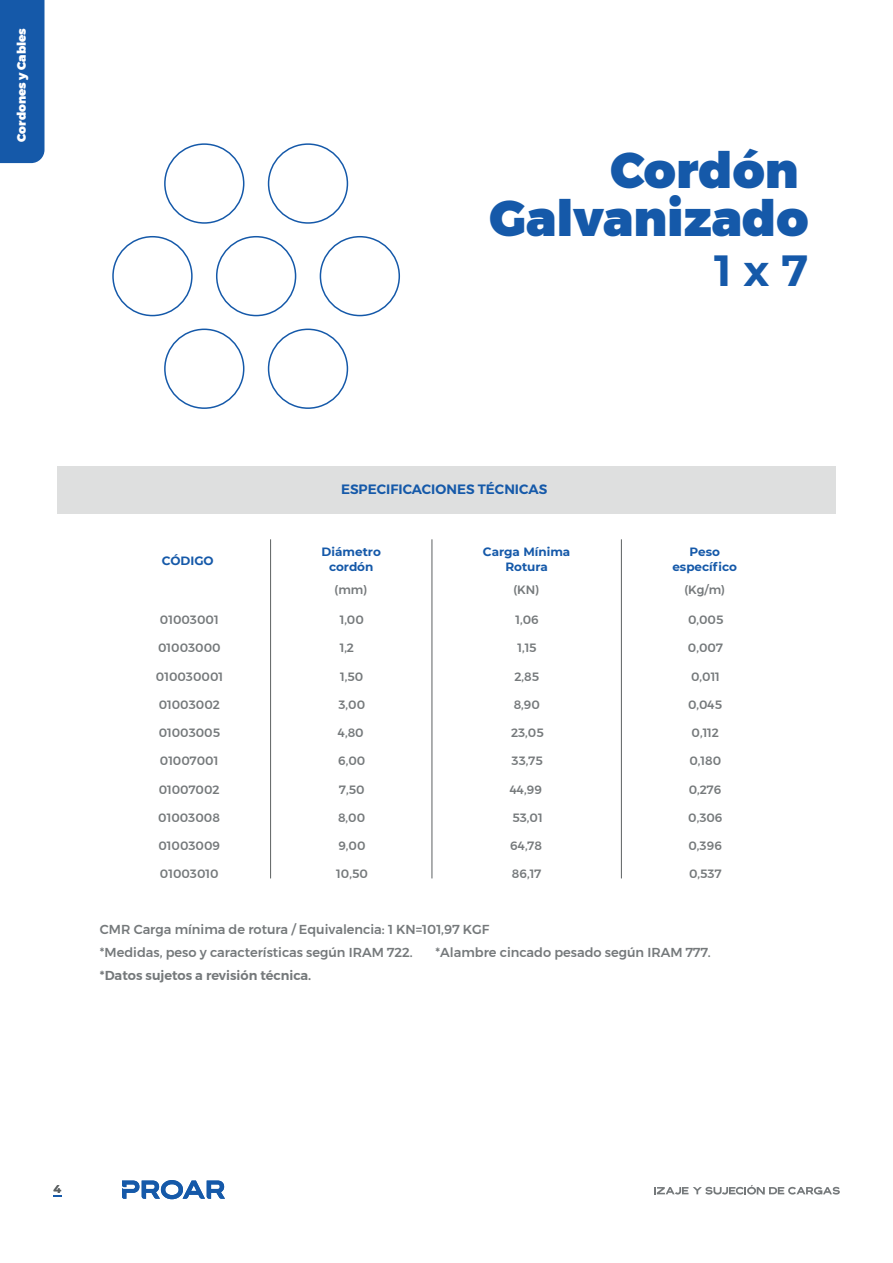
<style>
.page{position:relative;width:893px;height:1263px;background:#fff}
.page>*{position:absolute;margin:0;border:0;box-sizing:border-box;transform-origin:0 0}
.t1{font:900 49.5px/48px "Montserrat";color:#1559a9;text-align:right}
.t2{font:700 43.5px "Montserrat";color:#1559a9}
.t3{font:600 13.5px "Montserrat";color:#1559a9}
.t4{font:500 12.9px "Montserrat";color:#75797b}
.t5{font:600 12.9px "Montserrat";color:#75797b}
.t6{font:500 12px "Montserrat";color:#75797b}
.t7{font:700 12px/15px "Montserrat";color:#1559a9;text-align:center}
.t8{font:900 12px "Montserrat";color:#fff}
.t9{font:700 11.25px "Montserrat";color:#5d6162}
</style>
<div class="page">
<div style="left:57px;top:466px;width:779px;height:48px;background:#dedfdf"></div>
<svg style="left:122px;top:1180px;width:103px;height:19px"></svg>
<svg style="left:654px;top:1185px;width:186px;height:9px"></svg>
<div style="left:0;top:0;width:45px;height:163px;background:#1559a9"></div>
<hr style="left:432px;top:539px;width:1px;height:339px;background:#5d6162">
<hr style="left:270px;top:539px;width:1px;height:339px;background:#5d6162">
<hr style="left:621px;top:539px;width:1px;height:339px;background:#5d6162">
<div style="left:268px;top:143px;width:80px;height:81px;border:2px solid #1559a9;border-radius:50%"></div>
<div style="left:164px;top:143px;width:80px;height:81px;border:2px solid #1559a9;border-radius:50%"></div>
<div style="left:268px;top:329px;width:80px;height:80px;border:2px solid #1559a9;border-radius:50%"></div>
<div style="left:164px;top:329px;width:80px;height:80px;border:2px solid #1559a9;border-radius:50%"></div>
<div style="left:320px;top:236px;width:80px;height:80px;border:2px solid #1559a9;border-radius:50%"></div>
<div style="left:216px;top:236px;width:80px;height:80px;border:2px solid #1559a9;border-radius:50%"></div>
<div style="left:112px;top:236px;width:81px;height:80px;border:2px solid #1559a9;border-radius:50%"></div>
<p class="t8" style="left:12px;top:142px;width:115px;rotate:-90deg">Cordones y Cables</p>
<h1 class="t1" style="left:490px;top:147px;width:320px">Cordón<br>Galvanizado</h1>
<h2 class="t2" style="left:714px;top:239px;width:96px">1 x 7</h2>
<p class="t7" style="left:162px;top:552px;width:53px">CÓDIGO</p>
<p class="t6" style="left:160px;top:611px;width:60px">01003001</p>
<p class="t6" style="left:158px;top:638px;width:64px">01003000</p>
<p class="t6" style="left:156px;top:667px;width:69px">010030001</p>
<p class="t6" style="left:159px;top:695px;width:63px">01003002</p>
<p class="t6" style="left:159px;top:723px;width:63px">01003005</p>
<p class="t6" style="left:160px;top:752px;width:60px">01007001</p>
<p class="t6" style="left:159px;top:780px;width:62px">01007002</p>
<p class="t6" style="left:158px;top:808px;width:63px">01003008</p>
<p class="t6" style="left:158px;top:836px;width:63px">01003009</p>
<p class="t6" style="left:160px;top:865px;width:60px">01003010</p>
<p class="t3" style="left:341px;top:479px;width:208px">ESPECIFICACIONES TÉCNICAS</p>
<p class="t7" style="left:322px;top:543px;width:61px">Diámetro cordón</p>
<p class="t6" style="left:335px;top:580px;width:34px">(mm)</p>
<p class="t6" style="left:340px;top:611px;width:26px">1,00</p>
<p class="t6" style="left:340px;top:638px;width:16px">1,2</p>
<p class="t6" style="left:340px;top:667px;width:25px">1,50</p>
<p class="t6" style="left:339px;top:695px;width:28px">3,00</p>
<p class="t6" style="left:338px;top:723px;width:27px">4,80</p>
<p class="t6" style="left:338px;top:752px;width:29px">6,00</p>
<p class="t6" style="left:339px;top:780px;width:27px">7,50</p>
<p class="t6" style="left:338px;top:808px;width:29px">8,00</p>
<p class="t6" style="left:338px;top:836px;width:29px">9,00</p>
<p class="t6" style="left:336px;top:865px;width:33px">10,50</p>
<p class="t7" style="left:483px;top:543px;width:89px">Carga Mínima<br>Rotura</p>
<p class="t6" style="left:513px;top:580px;width:27px">(KN)</p>
<p class="t6" style="left:515px;top:611px;width:25px">1,06</p>
<p class="t6" style="left:517px;top:638px;width:21px">1,15</p>
<p class="t6" style="left:514px;top:667px;width:26px">2,85</p>
<p class="t6" style="left:514px;top:695px;width:28px">8,90</p>
<p class="t6" style="left:511px;top:723px;width:34px">23,05</p>
<p class="t6" style="left:512px;top:752px;width:33px">33,75</p>
<p class="t6" style="left:510px;top:780px;width:34px">44,99</p>
<p class="t6" style="left:512px;top:808px;width:32px">53,01</p>
<p class="t6" style="left:510px;top:836px;width:33px">64,78</p>
<p class="t6" style="left:512px;top:865px;width:31px">86,17</p>
<p class="t4" style="left:100px;top:919px;width:391px">CMR Carga mínima de rotura / Equivalencia: 1 KN=101,97 KGF</p>
<p class="t7" style="left:672px;top:543px;width:66px">Peso específico</p>
<p class="t6" style="left:684px;top:580px;width:42px">(Kg/m)</p>
<p class="t6" style="left:688px;top:611px;width:37px">0,005</p>
<p class="t6" style="left:688px;top:638px;width:36px">0,007</p>
<p class="t6" style="left:691px;top:667px;width:30px">0,011</p>
<p class="t6" style="left:688px;top:695px;width:36px">0,045</p>
<p class="t6" style="left:692px;top:723px;width:29px">0,112</p>
<p class="t6" style="left:689px;top:752px;width:33px">0,180</p>
<p class="t6" style="left:689px;top:780px;width:34px">0,276</p>
<p class="t6" style="left:688px;top:808px;width:36px">0,306</p>
<p class="t6" style="left:688px;top:836px;width:35px">0,396</p>
<p class="t6" style="left:689px;top:865px;width:34px">0,537</p>
<p class="t4" style="left:100px;top:942px;width:314px">*Medidas, peso y características según IRAM 722.</p>
<p class="t5" style="left:100px;top:965px;width:213px">*Datos sujetos a revisión técnica.</p>
<p class="t4" style="left:436px;top:942px;width:277px">*Alambre cincado pesado según IRAM 777.</p>
<p class="t9" style="left:54px;top:1180px;width:9px">4</p>
</div>
